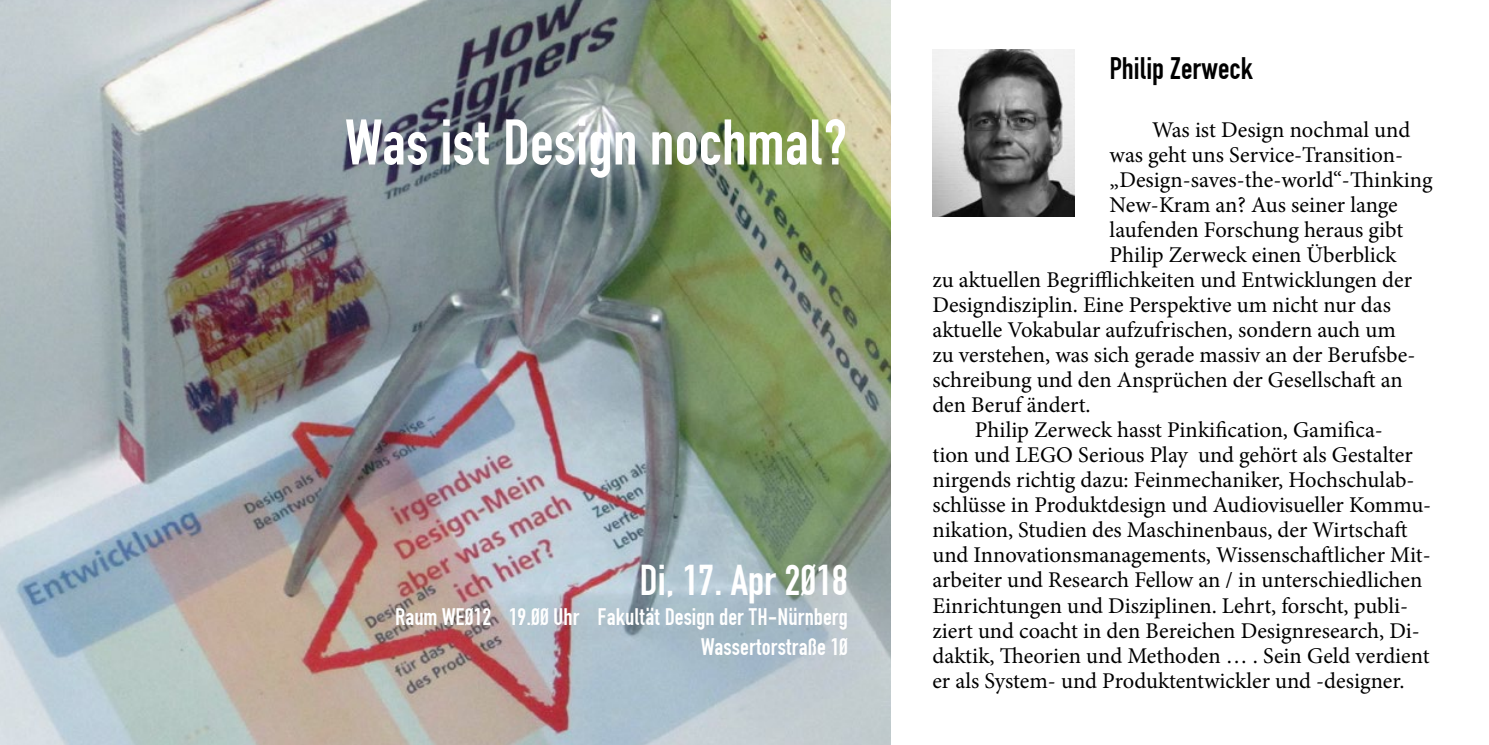
<style>
.page{position:relative;width:1489px;height:745px;background:#fff}
.page>*{position:absolute;margin:0;border:0;box-sizing:border-box;transform-origin:0 0}
.t1{font:67.5px "Fette Engschrift";color:#fff}
.t2{font:45px "Fette Engschrift";color:#fff}
.t3{font:32.5px "Fette Engschrift";color:#000}
.t4{font:25px/30px "Fette Engschrift";color:#fff;text-align:right}
.t5{font:22.5px "Minion Pro";color:#000}
</style>
<div class="page">
<img style="left:0;top:0;width:890px;height:744px">
<img style="left:932px;top:50px;width:142px;height:166px">
<h1 class="t1" style="left:345px;top:114px;width:504px">Was ist Design nochmal?</h1>
<h2 class="t2" style="left:639px;top:560px;width:210px">Di, 17. Apr 2018</h2>
<p class="t4" style="left:395px;top:603px;width:454px">Raum WE012 19.00 Uhr Fakultät Design der TH-Nürnberg<br>Wassertorstraße 10</p>
<h3 class="t3" style="left:1109px;top:55px;width:145px">Philip Zerweck</h3>
<p class="t5" style="left:1152px;top:115px;width:259px">Was ist Design nochmal und</p>
<p class="t5" style="left:1109px;top:140px;width:295px">was geht uns Service-Transition-</p>
<p class="t5" style="left:1109px;top:165px;width:324px">„Design-saves-the-world“-Thinking</p>
<p class="t5" style="left:1109px;top:190px;width:290px">New-Kram an? Aus seiner lange</p>
<p class="t5" style="left:1109px;top:215px;width:295px">laufenden Forschung heraus gibt</p>
<p class="t5" style="left:1109px;top:240px;width:288px">Philip Zerweck einen Überblick</p>
<p class="t5" style="left:932px;top:265px;width:481px">zu aktuellen Begrifflichkeiten und Entwicklungen der</p>
<p class="t5" style="left:932px;top:290px;width:460px">Designdisziplin. Eine Perspektive um nicht nur das</p>
<p class="t5" style="left:932px;top:315px;width:465px">aktuelle Vokabular aufzufrischen, sondern auch um</p>
<p class="t5" style="left:932px;top:340px;width:484px">zu verstehen, was sich gerade massiv an der Berufsbe-</p>
<p class="t5" style="left:932px;top:365px;width:472px">schreibung und den Ansprüchen der Gesellschaft an</p>
<p class="t5" style="left:932px;top:390px;width:160px">den Beruf ändert.</p>
<p class="t5" style="left:974px;top:415px;width:409px">Philip Zerweck hasst Pinkification, Gamifica-</p>
<p class="t5" style="left:932px;top:440px;width:482px">tion und LEGO Serious Play und gehört als Gestalter</p>
<p class="t5" style="left:932px;top:465px;width:483px">nirgends richtig dazu: Feinmechaniker, Hochschulab-</p>
<p class="t5" style="left:932px;top:490px;width:500px">schlüsse in Produktdesign und Audiovisueller Kommu-</p>
<p class="t5" style="left:932px;top:515px;width:476px">nikation, Studien des Maschinenbaus, der Wirtschaft</p>
<p class="t5" style="left:932px;top:540px;width:500px">und Innovationsmanagements, Wissenschaftlicher Mit-</p>
<p class="t5" style="left:932px;top:565px;width:491px">arbeiter und Research Fellow an / in unterschiedlichen</p>
<p class="t5" style="left:932px;top:590px;width:477px">Einrichtungen und Disziplinen. Lehrt, forscht, publi-</p>
<p class="t5" style="left:932px;top:615px;width:489px">ziert und coacht in den Bereichen Designresearch, Di-</p>
<p class="t5" style="left:932px;top:640px;width:498px">daktik, Theorien und Methoden … . Sein Geld verdient</p>
<p class="t5" style="left:932px;top:665px;width:473px">er als System- und Produktentwickler und -designer.</p>
</div>
